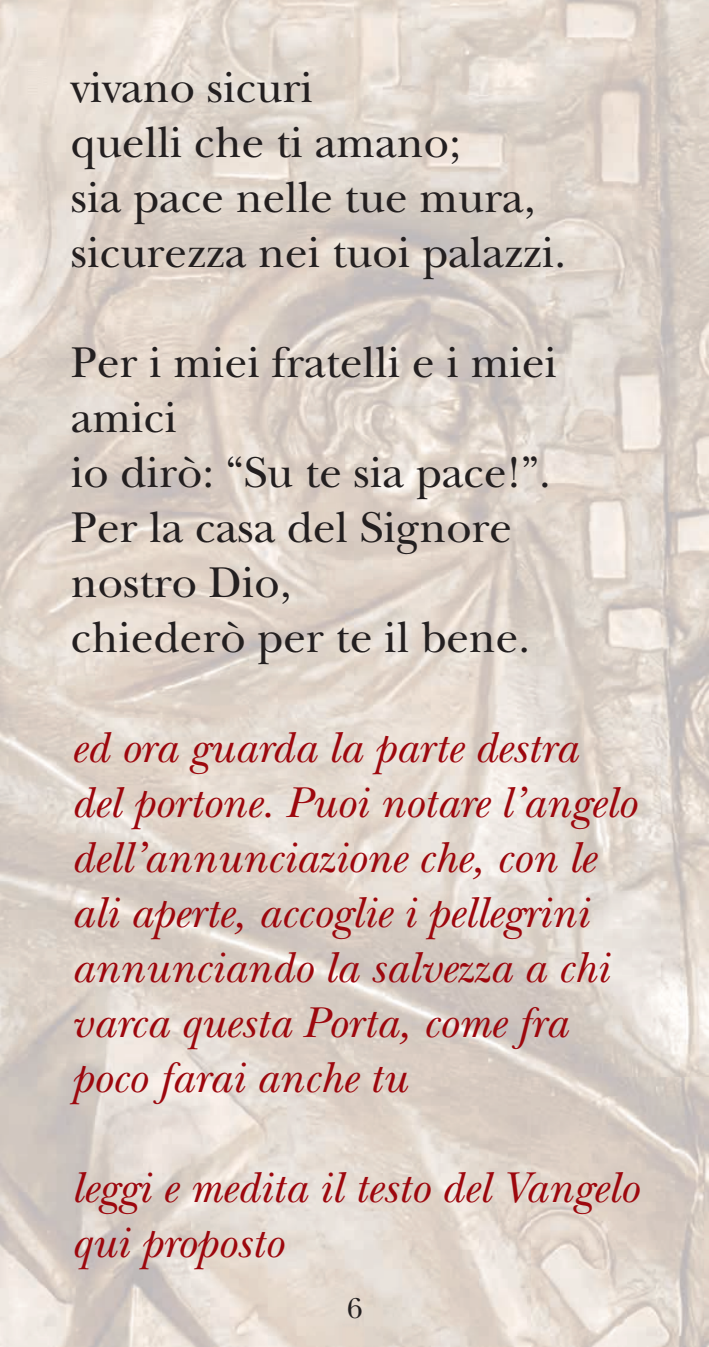
<style>
.page{position:relative;width:709px;height:1347px;background:#fff}
.page>*{position:absolute;margin:0;border:0;box-sizing:border-box;transform-origin:0 0}
.t1{font:italic 45px/55px "New Baskerville Std";color:#9d070d}
.t2{font:45px/55px "New Baskerville Std";color:#231f20}
.t3{font:30px "New Baskerville Std";color:#231f20}
</style>
<div class="page">
<img style="left:0;top:0;width:709px;height:1346px">
<p class="t2" style="left:71px;top:60px;width:496px">vivano sicuri<br>quelli che ti amano;<br>sia pace nelle tue mura, sicurezza nei tuoi palazzi.</p>
<p class="t2" style="left:71px;top:335px;width:488px">Per i miei fratelli e i miei amici<br>io dirò: “Su te sia pace!”.<br>Per la casa del Signore nostro Dio,<br>chiederò per te il bene.</p>
<p class="t1" style="left:71px;top:720px;width:566px">ed ora guarda la parte destra del portone. Puoi notare l’angelo dell’annunciazione che, con le ali aperte, accoglie i pellegrini annunciando la salvezza a chi varca questa Porta, come fra poco farai anche tu</p>
<p class="t1" style="left:71px;top:1160px;width:568px">leggi e medita il testo del Vangelo qui proposto</p>
<p class="t3" style="left:347px;top:1290px;width:17px">6</p>
</div>
